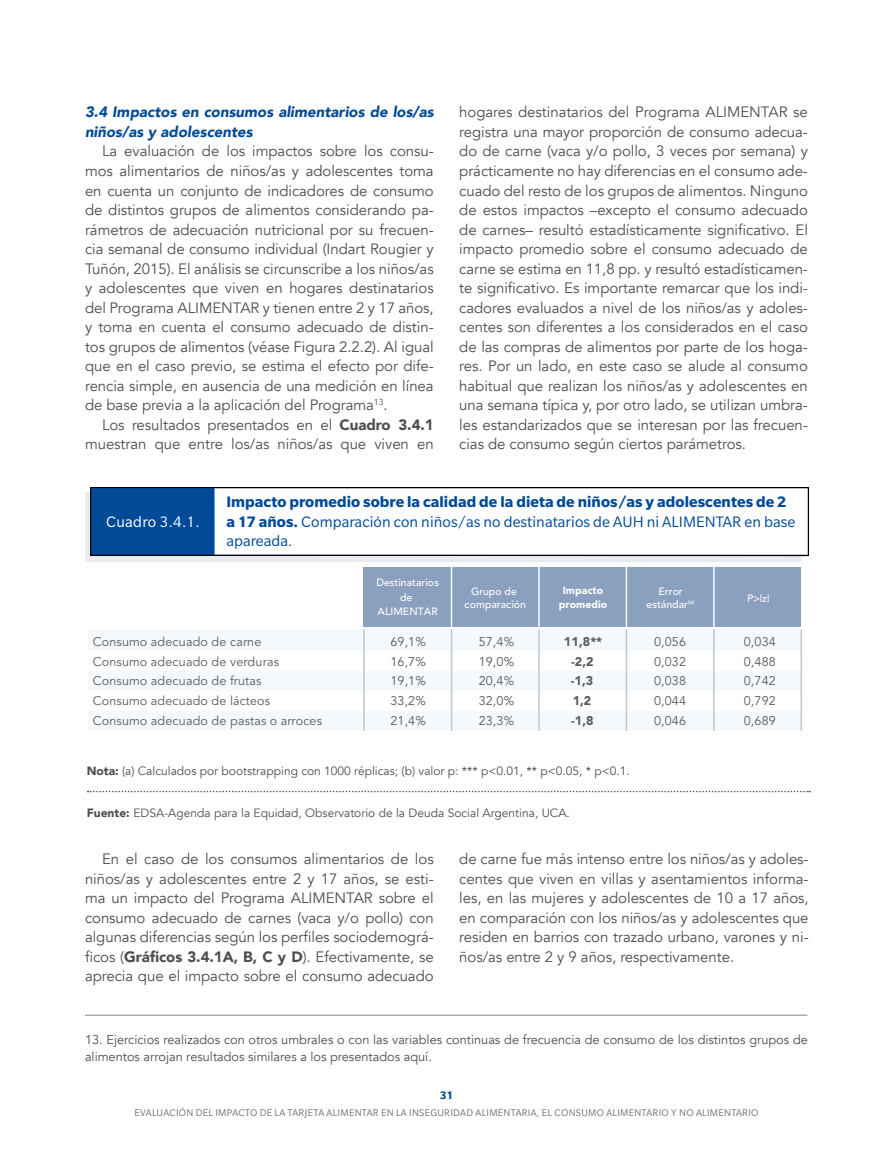
<style>
.page{position:relative;width:893px;height:1149px;background:#fff}
.page>*{position:absolute;margin:0;border:0;box-sizing:border-box;transform-origin:0 0}
.t1{font:700 16.5px/19.5px "Slate";letter-spacing:.005em;color:#004a98}
.t2{font:16.5px "Slate";letter-spacing:.02em;color:#fff}
.t3{font:15px/19.5px "Avenir";letter-spacing:-.005em;color:#4d4d4f;text-align:justify}
.t4{font:italic 900 15px/19.5px "Avenir";color:#004a98}
.t5{font:12.75px/16.5px "Avenir";color:#4d4d4f}
.t6{font:12.6px/19.8px "Avenir";letter-spacing:.01em;color:#58595b;text-align:justify}
.t7{font:900 12.6px/19.8px "Avenir";color:#58595b;text-align:center}
.t8{font:12px "Avenir";color:#4d4d4f}
.t9{font:700 12px "Slate";color:#004a98}
.t10{font:10.5px "Slate";letter-spacing:.025em;color:#717275}
.t11{font:500 10.5px/14.1px "Avenir";color:#fff;text-align:center}
.t12{font:900 10.5px/14.1px "Avenir";color:#fff;text-align:center}
.s1{font-weight:900}
.s2{font-weight:400}
</style>
<div class="page">
<hr style="left:85px;top:1014px;width:722px;height:1px;background:#919396">
<svg style="left:88px;top:790px;width:722px;height:2px"></svg>
<div style="left:89px;top:629px;width:712px;height:101px;background:#f6f9fb"></div>
<div style="left:89px;top:651px;width:712px;height:19px;background:#fff"></div>
<div style="left:89px;top:690px;width:712px;height:20px;background:#fff"></div>
<svg style="left:86px;top:491px;width:716px;height:70px;background:#c2c5ca"></svg>
<div style="left:91px;top:487px;width:717px;height:68px;background:#fff"></div>
<div style="left:91px;top:487px;width:124px;height:68px;background:#004a98"></div>
<div style="left:90px;top:487px;width:719px;height:68px;border:1px solid #000"></div>
<div style="left:363px;top:567px;width:438px;height:59px;background:#8b9fbf"></div>
<hr style="left:363px;top:629px;width:2px;height:101px;background:#bcc6d7">
<hr style="left:538px;top:629px;width:2px;height:101px;background:#bcc6d7">
<hr style="left:451px;top:629px;width:1px;height:101px;background:#bcc6d7">
<hr style="left:713px;top:629px;width:2px;height:101px;background:#bcc6d7">
<hr style="left:801px;top:629px;width:1px;height:101px;background:#bcc6d7">
<hr style="left:626px;top:629px;width:1px;height:101px;background:#bcc6d7">
<hr style="left:538px;top:564px;width:2px;height:63px;background:#fff">
<hr style="left:451px;top:564px;width:1px;height:63px;background:#fff">
<hr style="left:626px;top:564px;width:1px;height:63px;background:#fff">
<hr style="left:713px;top:564px;width:2px;height:63px;background:#fff">
<p class="t4" style="left:85px;top:102px;width:350px">3.4 Impactos en consumos alimentarios de los/as niños/as y adolescentes</p>
<p class="t3" style="left:85px;top:142px;width:350px;text-indent:17px">La evaluación de los impactos sobre los consu&shy;mos alimentarios de niños/as y adolescentes toma en cuenta un conjunto de indicadores de consumo de distintos grupos de alimentos considerando pa&shy;rámetros de adecuación nutricional por su frecuen&shy;cia semanal de consumo individual (Indart Rougier y Tuñón, 2015). El análisis se circunscribe a los niños/as y adolescentes que viven en hogares destinatarios del Programa ALIMENTAR y tienen entre 2 y 17 años, y toma en cuenta el consumo adecuado de distin&shy;tos grupos de alimentos (véase Figura 2.2.2). Al igual que en el caso previo, se estima el efecto por dife&shy;rencia simple, en ausencia de una medición en línea de base previa a la aplicación del Programa<sup>13</sup>.</p>
<p class="t3" style="left:85px;top:415px;width:350px;text-align:right">Los resultados presentados en el <span class="s1">Cuadro 3.4.1 </span>muestran que entre los/as niños/as que viven en</p>
<p class="t3" style="left:459px;top:103px;width:350px">hogares destinatarios del Programa ALIMENTAR se registra una mayor proporción de consumo adecua&shy;do de carne (vaca y/o pollo, 3 veces por semana) y prácticamente no hay diferencias en el consumo ade&shy;cuado del resto de los grupos de alimentos. Ninguno de estos impactos –excepto el consumo adecuado de carnes– resultó estadísticamente significativo. El impacto promedio sobre el consumo adecuado de carne se estima en 11,8 pp. y resultó estadísticamen&shy;te significativo. Es importante remarcar que los indi&shy;cadores evaluados a nivel de los niños/as y adoles&shy;centes son diferentes a los considerados en el caso de las compras de alimentos por parte de los hoga&shy;res. Por un lado, en este caso se alude al consumo habitual que realizan los niños/as y adolescentes en una semana típica y, por otro lado, se utilizan umbra&shy;les estandarizados que se interesan por las frecuen&shy;cias de consumo según ciertos parámetros.</p>
<p class="t1" style="left:226px;top:492px;width:570px">Impacto promedio sobre la calidad de la dieta de niños/as y adolescentes de 2 a 17 años. <span class="s2">Comparación con niños/as no destinatarios de AUH ni ALIMENTAR en base apareada.</span></p>
<p class="t11" style="left:376px;top:575px;width:64px">Destinatarios de<br>ALIMENTAR</p>
<p class="t11" style="left:465px;top:584px;width:63px;line-height:12.6px">Grupo de comparación</p>
<p class="t12" style="left:559px;top:582px;width:50px">Impacto promedio</p>
<p class="t11" style="left:647px;top:584px;width:50px;line-height:12.6px">Error estándar<sup>(a)</sup></p>
<p class="t11" style="left:747px;top:590px;width:24px">P&gt;|z|</p>
<p class="t6" style="left:93px;top:631px;width:231px;text-align:left">Consumo adecuado de carne<br>Consumo adecuado de verduras<br>Consumo adecuado de frutas<br>Consumo adecuado de lácteos<br>Consumo adecuado de pastas o arroces</p>
<p class="t6" style="left:390px;top:631px;width:37px">69,1% 16,7% 19,1% 33,2% 21,4%</p>
<p class="t6" style="left:479px;top:631px;width:37px">57,4% 19,0% 20,4% 32,0% 23,3%</p>
<p class="t7" style="left:564px;top:631px;width:40px">11,8** -2,2 -1,3<br>1,2 -1,8</p>
<p class="t6" style="left:654px;top:631px;width:33px">0,056<br>0,032<br>0,038<br>0,044<br>0,046</p>
<p class="t6" style="left:744px;top:631px;width:33px">0,034<br>0,488<br>0,742<br>0,792<br>0,689</p>
<p class="t2" style="left:106px;top:513px;width:95px">Cuadro 3.4.1.</p>
<p class="t8" style="left:87px;top:763px;width:545px"><span class="s1">Nota:</span> (a) Calculados por bootstrapping con 1000 réplicas; (b) valor p: *** p&lt;0.01, ** p&lt;0.05, * p&lt;0.1.</p>
<p class="t8" style="left:87px;top:805px;width:485px"><span class="s1">Fuente:</span> EDSA-Agenda para la Equidad, Observatorio de la Deuda Social Argentina, UCA.</p>
<p class="t3" style="left:85px;top:849px;width:350px;text-indent:17px">En el caso de los consumos alimentarios de los niños/as y adolescentes entre 2 y 17 años, se esti&shy;ma un impacto del Programa ALIMENTAR sobre el consumo adecuado de carnes (vaca y/o pollo) con algunas diferencias según los perfiles sociodemográ&shy;ficos (<span class="s1">Gráficos 3.4.1A, B, C y D</span>). Efectivamente, se aprecia que el impacto sobre el consumo adecuado</p>
<p class="t3" style="left:459px;top:849px;width:351px">de carne fue más intenso entre los niños/as y adoles&shy;centes que viven en villas y asentamientos informa&shy;les, en las mujeres y adolescentes de 10 a 17 años, en comparación con los niños/as y adolescentes que residen en barrios con trazado urbano, varones y ni&shy;ños/as entre 2 y 9 años, respectivamente.</p>
<p class="t5" style="left:85px;top:1031px;width:724px">13. Ejercicios realizados con otros umbrales o con las variables continuas de frecuencia de consumo de los distintos grupos de alimentos arrojan resultados similares a los presentados aquí.</p>
<p class="t9" style="left:440px;top:1088px;width:15px">31</p>
<p class="t10" style="left:134px;top:1106px;width:626px">EVALUACIÓN DEL IMPACTO DE LA TARJETA ALIMENTAR EN LA INSEGURIDAD ALIMENTARIA, EL CONSUMO ALIMENTARIO Y NO ALIMENTARIO</p>
</div>
